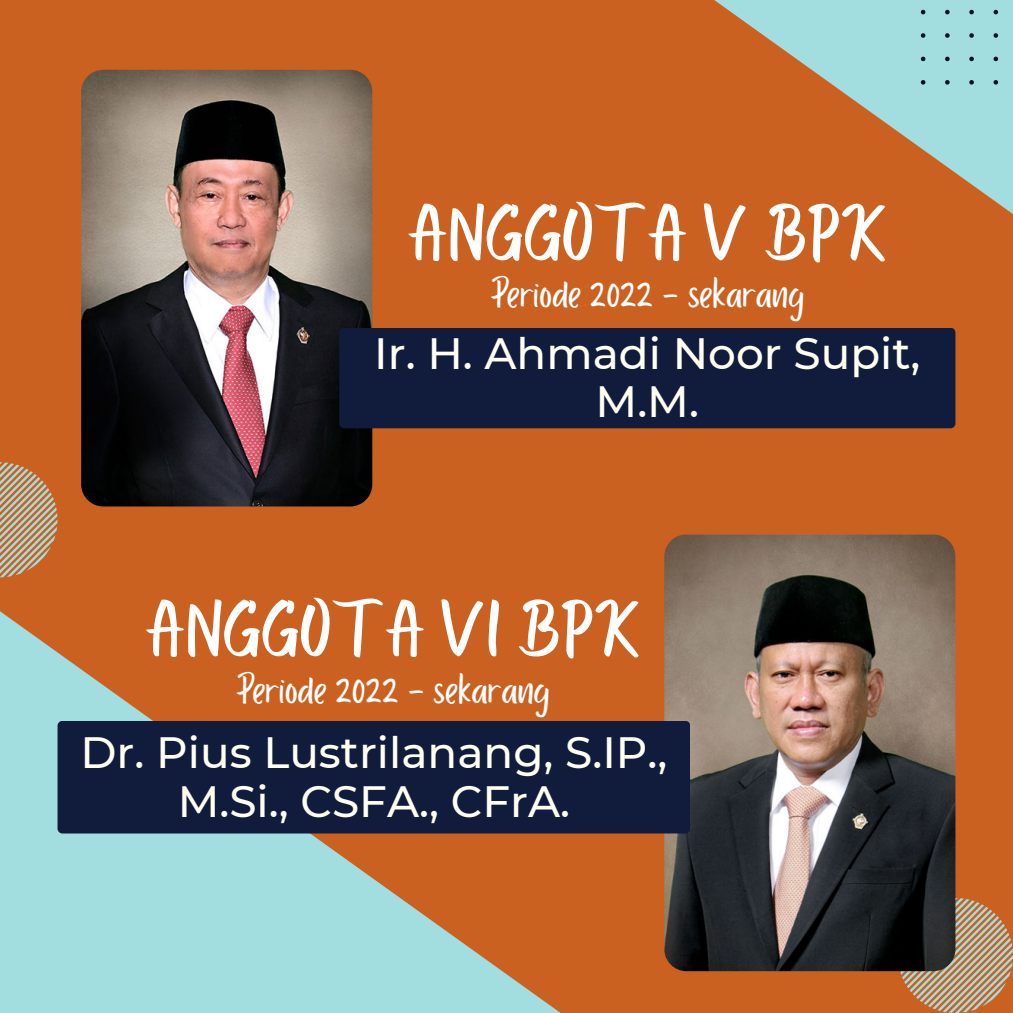
<style>
.page{position:relative;width:1013px;height:1013px;background:#fff}
.page>*{position:absolute;margin:0;border:0;box-sizing:border-box;transform-origin:0 0}
.t1{font:81.25px "Bright Sunshine Cap";color:#fff}
.t2{font:500 43.75px/48.8px "Montserrat";color:#fffff0;text-align:center}
.t3{font:43.75px "Porcelain";color:#fff}
</style>
<div class="page">
<div style="left:0;top:0;width:1012px;height:1012px;background:#cb6121"></div>
<svg style="left:897px;top:897px;width:115px;height:115px"></svg>
<svg style="left:0;top:462px;width:58px;height:85px"></svg>
<svg style="left:0;top:547px;width:629px;height:465px"></svg>
<img style="left:664px;top:534px;width:291px;height:437px;border-radius:22px">
<svg style="left:714px;top:0;width:298px;height:378px"></svg>
<div style="left:920px;top:0;width:92px;height:85px;background:#a2dddf"></div>
<img style="left:81px;top:70px;width:291px;height:436px;border-radius:22px">
<div style="left:339px;top:328px;width:616px;height:100px;background:#111b3b;border-radius:5px"></div>
<div style="left:58px;top:721px;width:632px;height:112px;background:#111b3b;border-radius:5px"></div>
<h1 class="t1" style="left:408px;top:178px;width:480px">ANGGOTA V BPK</h1>
<p class="t3" style="left:490px;top:270px;width:315px">Periode 2022 - sekarang</p>
<p class="t2" style="left:374px;top:328px;width:548px">Ir. H. Ahmadi Noor Supit,<br>M.M.</p>
<h1 class="t1" style="left:145px;top:574px;width:496px">ANGGOTA VI BPK</h1>
<p class="t3" style="left:236px;top:666px;width:315px">Periode 2022 - sekarang</p>
<p class="t2" style="left:80px;top:727px;width:588px">Dr. Pius Lustrilanang, S.IP.,<br>M.Si., CSFA., CFrA.</p>
</div>
